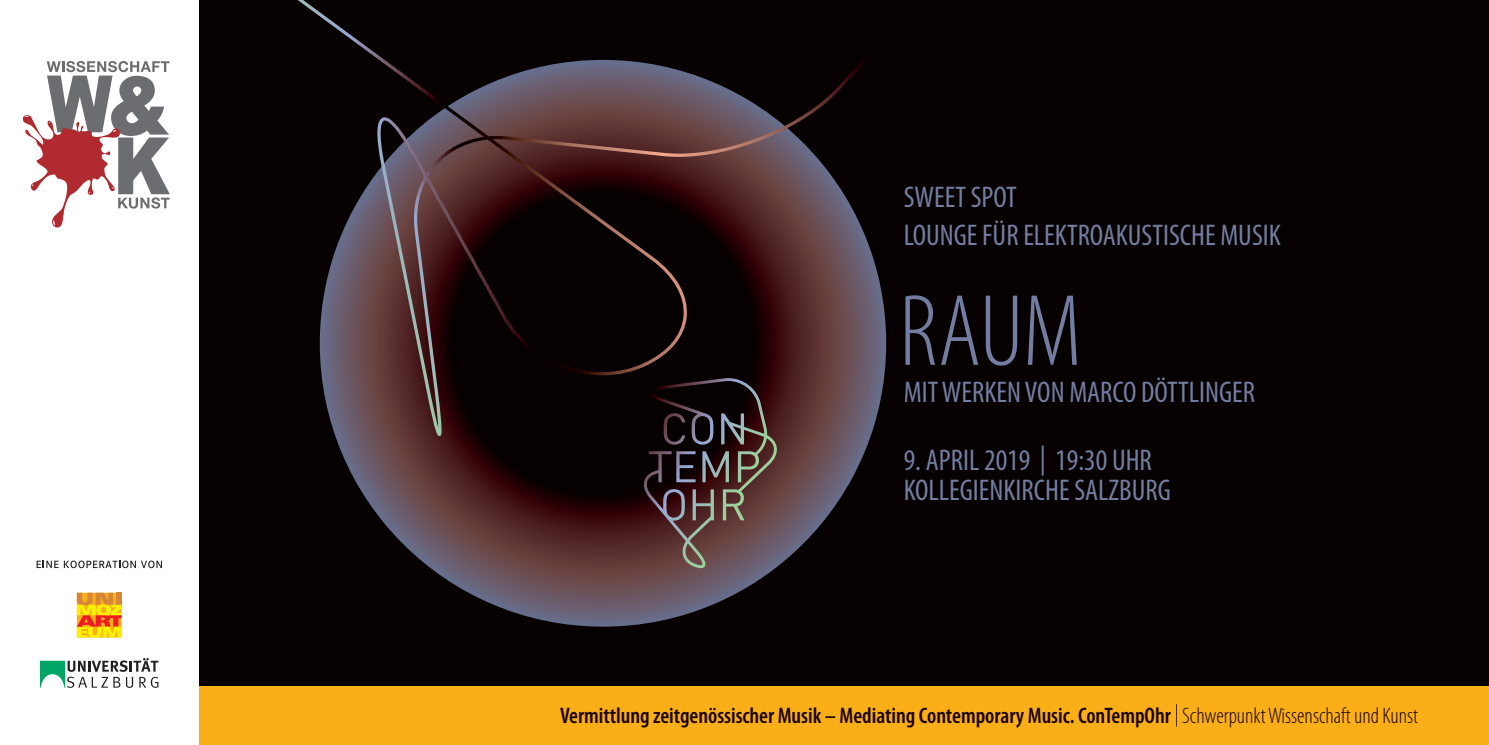
<style>
.page{position:relative;width:1489px;height:745px;background:#fff}
.page>*{position:absolute;margin:0;border:0;box-sizing:border-box;transform-origin:0 0}
.t1{font:300 condensed 102.5px "Myriad Pro";color:#727da1}
.t2{font:condensed 30px/37.5px "Myriad Pro";color:#727da1}
.t3{font:600 condensed 22.5px "Myriad Pro";color:#1b0300}
.s1{font-weight:300}
</style>
<div class="page">
<div style="left:0;top:0;width:1488px;height:744px;background:#060000"></div>
<svg style="left:320px;top:60px;width:566px;height:566px"></svg>
<svg style="left:642px;top:435px;width:135px;height:132px"></svg>
<svg style="left:198px;top:0;width:689px;height:435px"></svg>
<div style="left:0;top:686px;width:1488px;height:58px;background:#faaf18"></div>
<div style="left:0;top:0;width:198px;height:744px;background:#fff"></div>
<svg style="left:22px;top:61px;width:148px;height:167px"></svg>
<svg style="left:40px;top:658px;width:118px;height:29px"></svg>
<svg style="left:77px;top:592px;width:45px;height:45px"></svg>
<svg style="left:37px;top:560px;width:125px;height:7px"></svg>
<p class="t2" style="left:903px;top:178px;width:379px">SWEET SPOT<br>LOUNGE FÜR ELEKTROAKUSTISCHE MUSIK</p>
<h1 class="t1" style="left:899px;top:276px;width:184px">RAUM</h1>
<p class="t2" style="left:903px;top:373px;width:353px">MIT WERKEN VON MARCO DÖTTLINGER</p>
<p class="t2" style="left:903px;top:444px;width:269px;line-height:30px">9. APRIL 2019 | 19:30 UHR<br>KOLLEGIENKIRCHE SALZBURG</p>
<p class="t3" style="left:560px;top:703px;width:859px">Vermittlung zeitgenössischer Musik – Mediating Contemporary Music. ConTempOhr <span class="s1">| Schwerpunkt Wissenschaft und Kunst</span></p>
</div>
